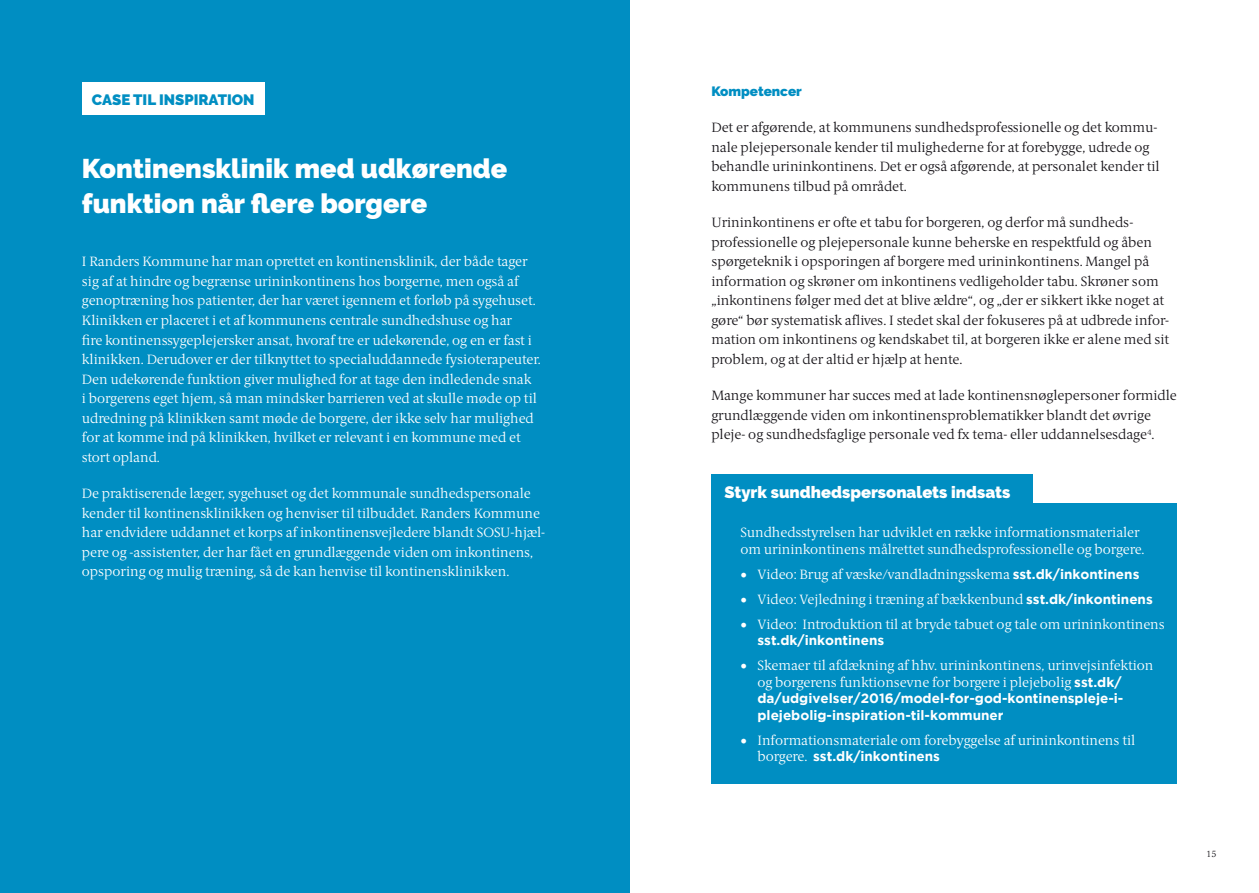
<style>
.page{position:relative;width:1259px;height:893px;background:#fff}
.page>*{position:absolute;margin:0;border:0;box-sizing:border-box;transform-origin:0 0}
.t1{font:900 27px/34.5px "Raleway";color:#fff}
.t2{font:900 16.5px "Raleway";color:#fff}
.t3{font:900 15px "Raleway";color:#008ec2}
.t4{font:300 13.5px/19.5px "ID Serif";color:#fff}
.t5{font:300 13.5px/19.5px "ID Serif";color:#171419}
.t6{font:900 13.5px "Raleway";color:#008ec2}
.t7{font:300 9px "ID Serif";color:#171419}
.s1{font-family:"Gotham";font-weight:700}
</style>
<div class="page">
<div style="left:0;top:0;width:629px;height:893px;background:#008ec2"></div>
<div style="left:82px;top:83px;width:183px;height:32px;background:#fff"></div>
<div style="left:711px;top:503px;width:466px;height:281px;background:#008ec2"></div>
<div style="left:711px;top:475px;width:321px;height:34px;background:#008ec2"></div>
<p class="t3" style="left:92px;top:91px;width:164px">CASE TIL INSPIRATION</p>
<p class="t1" style="left:82px;top:152px;width:427px">Kontinensklinik med udkørende funktion når flere borgere</p>
<p class="t4" style="left:82px;top:252px;width:460px">I Randers Kommune har man oprettet en kontinensklinik, der både tager sig af at hindre og begrænse urininkontinens hos borgerne, men også af genoptræning hos patienter, der har været igennem et forløb på sygehuset.<br>Klinikken er placeret i et af kommunens centrale sundhedshuse og har<br>fire kontinenssygeplejersker ansat, hvoraf tre er udekørende, og en er fast i klinikken. Derudover er der tilknyttet to specialuddannede fysioterapeuter.<br>Den udekørende funktion giver mulighed for at tage den indledende snak<br>i borgerens eget hjem, så man mindsker barrieren ved at skulle møde op til udredning på klinikken samt møde de borgere, der ikke selv har mulighed for at komme ind på klinikken, hvilket er relevant i en kommune med et stort opland.</p>
<p class="t4" style="left:82px;top:484px;width:465px">De praktiserende læger, sygehuset og det kommunale sundhedspersonale kender til kontinensklinikken og henviser til tilbuddet. Randers Kommune har endvidere uddannet et korps af inkontinensvejledere blandt SOSU-hjæl&shy;pere og -assistenter, der har fået en grundlæggende viden om inkontinens, opsporing og mulig træning, så de kan henvise til kontinensklinikken.</p>
<p class="t6" style="left:711px;top:83px;width:92px">Kompetencer</p>
<p class="t5" style="left:711px;top:118px;width:450px">Det er afgørende, at kommunens sundhedsprofessionelle og det kommu&shy;nale plejepersonale kender til mulighederne for at forebygge, udrede og behandle urininkontinens. Det er også afgørende, at personalet kender til kommunens tilbud på området.</p>
<p class="t5" style="left:711px;top:213px;width:459px">Urininkontinens er ofte et tabu for borgeren, og derfor må sundheds&shy;professionelle og plejepersonale kunne beherske en respektfuld og åben spørgeteknik i opsporingen af borgere med urininkontinens. Mangel på information og skrøner om inkontinens vedligeholder tabu. Skrøner som „inkontinens følger med det at blive ældre“, og „der er sikkert ikke noget at gøre“ bør systematisk aflives. I stedet skal der fokuseres på at udbrede infor&shy;mation om inkontinens og kendskabet til, at borgeren ikke er alene med sit problem, og at der altid er hjælp at hente.</p>
<p class="t5" style="left:711px;top:386px;width:467px">Mange kommuner har succes med at lade kontinensnøglepersoner formidle grundlæggende viden om inkontinensproblematikker blandt det øvrige pleje- og sundhedsfaglige personale ved fx tema- eller uddannelsesdage<sup>4</sup>.</p>
<p class="t2" style="left:724px;top:483px;width:287px">Styrk sundhedspersonalets indsats</p>
<p class="t4" style="left:740px;top:525px;width:406px;line-height:16.5px">Sundhedsstyrelsen har udviklet en række informationsmaterialer om urininkontinens målrettet sundhedsprofessionelle og borgere.</p>
<p class="t4" style="left:740px;top:565px;width:400px">• Video: Brug af væske/vandladningsskema <span class="s1">sst.dk/inkontinens</span></p>
<p class="t4" style="left:740px;top:590px;width:414px">• Video: Vejledning i træning af bækkenbund <span class="s1">sst.dk/inkontinens</span></p>
<p class="t4" style="left:757px;top:616px;width:409px;line-height:16.5px;text-indent:-17px">• Video: Introduktion til at bryde tabuet og tale om urininkontinens <span class="s1">sst.dk/inkontinens</span></p>
<p class="t4" style="left:757px;top:658px;width:397px;line-height:16.5px;text-indent:-17px">• Skemaer til afdækning af hhv. urininkontinens, urinvejsinfektion og borgerens funktionsevne for borgere i plejebolig <span class="s1">sst.dk/ da/udgivelser/2016/model-for-god-kontinenspleje-i&shy;plejebolig-inspiration-til-kommuner</span></p>
<p class="t4" style="left:757px;top:732px;width:379px;line-height:16.5px;text-indent:-17px">• Informationsmateriale om forebyggelse af urininkontinens til borgere. <span class="s1">sst.dk/inkontinens</span></p>
<p class="t7" style="left:1206px;top:849px;width:12px">15</p>
</div>
